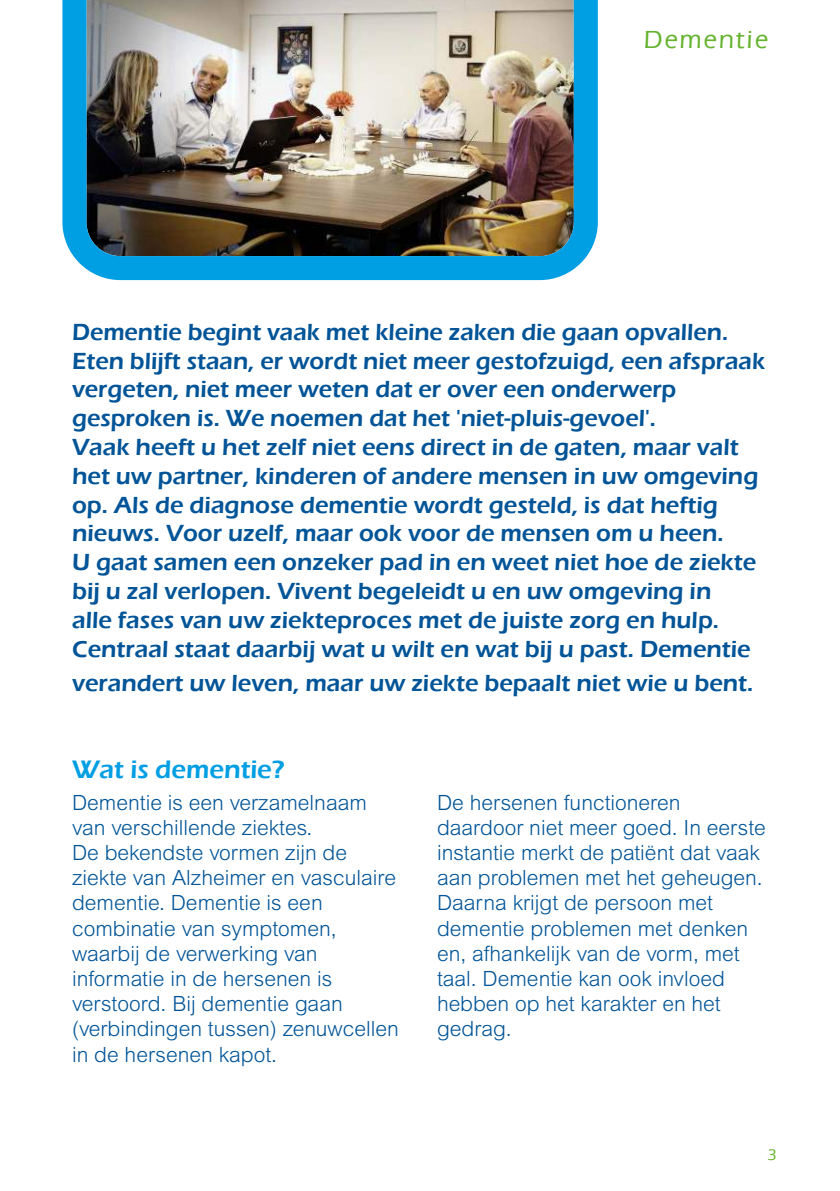
<style>
.page{position:relative;width:840px;height:1191px;background:#fff}
.page>*{position:absolute;margin:0;border:0;box-sizing:border-box;transform-origin:0 0}
.t1{font:600 26px "Eras ITC";color:#009ee3}
.t2{font:500 26px "Eras IT Cby BT";letter-spacing:.09em;color:#65b32e}
.t3{font:600 24px/28.8px "Eras ITC";color:#005497}
.t4{font:300 21px/25.2px "Arial MT Std";color:#005497}
.t5{font:500 16px "Eras IT Cby BT";color:#65b32e}
</style>
<div class="page">
<img style="left:62px;top:0;width:535px;height:280px">
<p class="t2" style="left:643px;top:24px;width:125px">Dementie</p>
<p class="t3" style="left:72px;top:320px;width:694px">Dementie begint vaak met kleine zaken die gaan opvallen.<br>Eten blijft staan, er wordt niet meer gestofzuigd, een afspraak vergeten, niet meer weten dat er over een onderwerp gesproken is. We noemen dat het 'niet-pluis-gevoel'.<br>Vaak heeft u het zelf niet eens direct in de gaten, maar valt het uw partner, kinderen of andere mensen in uw omgeving op. Als de diagnose dementie wordt gesteld, is dat heftig nieuws. Voor uzelf, maar ook voor de mensen om u heen.<br>U gaat samen een onzeker pad in en weet niet hoe de ziekte bij u zal verlopen. Vivent begeleidt u en uw omgeving in<br>alle fases van uw ziekteproces met de juiste zorg en hulp.<br>Centraal staat daarbij wat u wilt en wat bij u past. Dementie</p>
<p class="t3" style="left:72px;top:671px;width:682px">verandert uw leven, maar uw ziekte bepaalt niet wie u bent.</p>
<p class="t1" style="left:72px;top:760px;width:214px">Wat is dementie?</p>
<p class="t4" style="left:72px;top:791px;width:328px">Dementie is een verzamelnaam van verschillende ziektes.<br>De bekendste vormen zijn de ziekte van Alzheimer en vasculaire dementie. Dementie is een combinatie van symptomen, waarbij de verwerking van informatie in de hersenen is verstoord. Bij dementie gaan (verbindingen tussen) zenuwcellen in de hersenen kapot.</p>
<p class="t4" style="left:437px;top:791px;width:330px">De hersenen functioneren daardoor niet meer goed. In eerste instantie merkt de patiënt dat vaak aan problemen met het geheugen.<br>Daarna krijgt de persoon met dementie problemen met denken en, afhankelijk van de vorm, met taal. Dementie kan ook invloed hebben op het karakter en het gedrag.</p>
<p class="t5" style="left:767px;top:1144px;width:10px">3</p>
</div>
